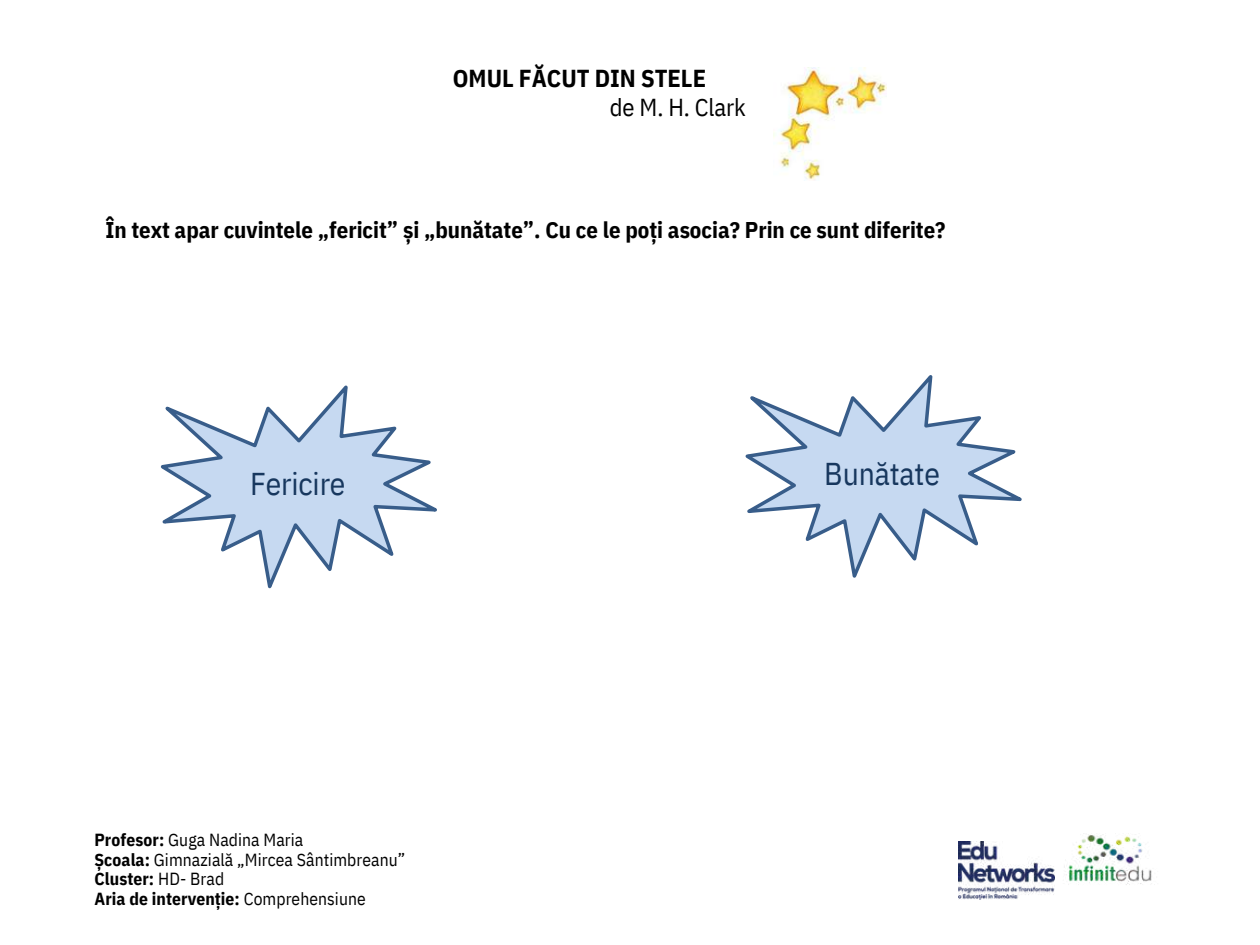
<style>
.page{position:relative;width:1260px;height:945px;background:#fff}
.page>*{position:absolute;margin:0;border:0;box-sizing:border-box;transform-origin:0 0}
.t1{font:31.5px "IBM Plex Sans Cond";letter-spacing:-.005em;color:#17375e}
.t2{font:700 24.5px "IBM Plex Sans Cond";color:#000}
.t3{font:24.5px "IBM Plex Sans Cond";letter-spacing:-.005em;color:#000}
.t4{font:700 22.75px "IBM Plex Sans Cond";color:#000}
.t5{font:17.5px/19.6px "IBM Plex Sans Cond";letter-spacing:.005em;color:#000}
.s1{font-weight:700}
</style>
<div class="page">
<img style="left:774px;top:67px;width:112px;height:113px">
<svg style="left:160px;top:385px;width:277px;height:204px"></svg>
<svg style="left:745px;top:375px;width:277px;height:203px"></svg>
<img style="left:958px;top:842px;width:96px;height:57px">
<img style="left:1054px;top:833px;width:98px;height:57px">
<h2 class="t2" style="left:453px;top:62px;width:255px">OMUL FĂCUT DIN STELE</h2>
<h2 class="t3" style="left:610px;top:91px;width:137px">de M. H. Clark</h2>
<h3 class="t4" style="left:105px;top:215px;width:842px">În text apar cuvintele „fericit” și „bunătate”. Cu ce le poți asocia? Prin ce sunt diferite?</h3>
<h1 class="t1" style="left:250px;top:463px;width:97px">Fericire</h1>
<h1 class="t1" style="left:824px;top:452px;width:117px">Bunătate</h1>
<p class="t5" style="left:94px;top:830px;width:312px"><span class="s1">Profesor:</span> Guga Nadina Maria<br><span class="s1">Școala:</span> Gimnazială „Mircea Sântimbreanu”<br><span class="s1">Cluster:</span> HD- Brad<br><span class="s1">Aria de intervenție:</span> Comprehensiune</p>
</div>
